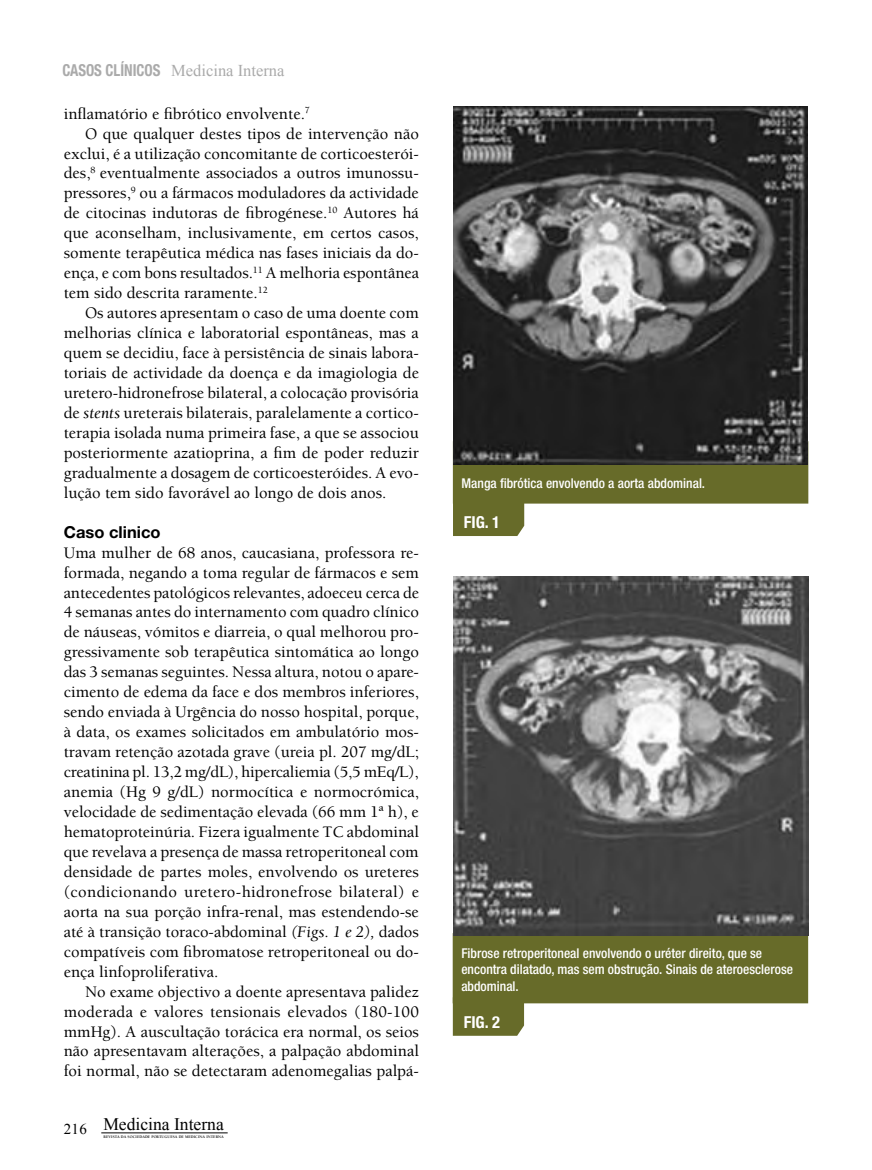
<style>
.page{position:relative;width:872px;height:1170px;background:#fff}
.page>*{position:absolute;margin:0;border:0;box-sizing:border-box;transform-origin:0 0}
.t1{font:17.55px "Times New Roman";color:#000}
.Texto{font:500 16.5px/20px "Berkeley";color:#000;text-align:justify}
.Texto_1_Parag{font:500 16.5px/20px "Berkeley";color:#000;text-align:justify}
.QTexto{font:500 16.5px "Berkeley";color:#000}
.t2{font:16.5px "Times New Roman";color:#aaa}
.Sub_Tit_1{font:700 16.5px "Helvetica Neue";color:#000}
.t3{font:700 condensed 16.5px "Helvetica Neue";color:#fff}
.t4{font:15px "Times New Roman";color:#000}
.Leg_Fig{font:500 condensed 13.5px/16.2px "Helvetica Neue";color:#fff}
.t5{font:700 3.9px "Berkeley";letter-spacing:.01em;color:#000}
.s1{font-family:"Helvetica Neue";font-weight:700;font-stretch:condensed}
.s2{font-weight:400;font-style:italic}
</style>
<div class="page">
<hr style="left:101px;top:1132px;width:127px;height:1px;background:#000">
<div style="left:453px;top:441px;width:355px;height:62px;background:#676b29"></div>
<div style="left:453px;top:503px;width:71px;height:33px;background:#676b29"></div>
<div style="left:464px;top:515px;width:50px;height:16px;background:#676b29"></div>
<img style="left:453px;top:106px;width:354px;height:359px">
<div style="left:453px;top:933px;width:354px;height:69px;background:#676b29"></div>
<div style="left:453px;top:933px;width:355px;height:70px;border:1px solid #676b29"></div>
<div style="left:453px;top:997px;width:71px;height:38px;background:#676b29"></div>
<div style="left:464px;top:1014px;width:50px;height:17px;background:#676b29"></div>
<img style="left:453px;top:576px;width:355px;height:359px">
<p class="t2" style="left:62px;top:61px;width:224px"><span class="s1">CASOS CLÍNICOS</span> Medicina Interna</p>
<p class="QTexto" style="left:64px;top:105px;width:248px">inflamatório e fibrótico envolvente.<sup>7</sup></p>
<p class="Texto" style="left:64px;top:124px;width:357px;text-indent:21px">O que qualquer destes tipos de intervenção não exclui, é a utilização concomitante de corticoesterói&shy;des,<sup>8</sup> eventualmente associados a outros imunossu&shy;pressores,<sup>9</sup> ou a fármacos moduladores da actividade de citocinas indutoras de fibrogénese.<sup>10</sup> Autores há que aconselham, inclusivamente, em certos casos, somente terapêutica médica nas fases iniciais da do&shy;ença, e com bons resultados.<sup>11</sup> A melhoria espontânea tem sido descrita raramente.<sup>12</sup></p>
<p class="Texto" style="left:64px;top:303px;width:357px;text-indent:21px">Os autores apresentam o caso de uma doente com melhorias clínica e laboratorial espontâneas, mas a quem se decidiu, face à persistência de sinais labora&shy;toriais de actividade da doença e da imagiologia de uretero-hidronefrose bilateral, a colocação provisória de <span class="s2">stents</span> ureterais bilaterais, paralelamente a cortico&shy;terapia isolada numa primeira fase, a que se associou posteriormente azatioprina, a fim de poder reduzir gradualmente a dosagem de corticoesteróides. A evo&shy;lução tem sido favorável ao longo de dois anos.</p>
<p class="Sub_Tit_1" style="left:64px;top:521px;width:98px">Caso clinico</p>
<p class="Texto_1_Parag" style="left:64px;top:542px;width:357px">Uma mulher de 68 anos, caucasiana, professora re&shy;formada, negando a toma regular de fármacos e sem antecedentes patológicos relevantes, adoeceu cerca de 4 semanas antes do internamento com quadro clínico de náuseas, vómitos e diarreia, o qual melhorou pro&shy;gressivamente sob terapêutica sintomática ao longo das 3 semanas seguintes. Nessa altura, notou o apare&shy;cimento de edema da face e dos membros inferiores, sendo enviada à Urgência do nosso hospital, porque, à data, os exames solicitados em ambulatório mos&shy;travam retenção azotada grave (ureia pl. 207 mg/dL; creatinina pl. 13,2 mg/dL), hipercaliemia (5,5 mEq/L), anemia (Hg 9 g/dL) normocítica e normocrómica, velocidade de sedimentação elevada (66 mm 1ª h), e hematoproteinúria. Fizera igualmente TC abdominal que revelava a presença de massa retroperitoneal com densidade de partes moles, envolvendo os ureteres (condicionando uretero-hidronefrose bilateral) e aorta na sua porção infra-renal, mas estendendo-se até à transição toraco-abdominal <span class="s2">(Figs. 1 e 2),</span> dados compatíveis com fibromatose retroperitoneal ou do&shy;ença linfoproliferativa.</p>
<p class="Texto" style="left:64px;top:981px;width:357px;text-indent:21px">No exame objectivo a doente apresentava palidez moderada e valores tensionais elevados (180-100 mmHg). A auscultação torácica era normal, os seios não apresentavam alterações, a palpação abdominal foi normal, não se detectaram adenomegalias palpá-</p>
<p class="t4" style="left:64px;top:1119px;width:25px">216</p>
<p class="t1" style="left:103px;top:1114px;width:122px">Medicina Interna</p>
<p class="t5" style="left:104px;top:1134px;width:122px">REVISTA DA SOCIEDADE PORTUGUESA DE MEDICINA INTERNA</p>
<p class="Leg_Fig" style="left:461px;top:475px;width:245px">Manga fibrótica envolvendo a aorta abdominal.</p>
<p class="t3" style="left:464px;top:512px;width:38px">FIG. 1</p>
<p class="Leg_Fig" style="left:461px;top:945px;width:333px">Fibrose retroperitoneal envolvendo o uréter direito, que se encontra dilatado, mas sem obstrução. Sinais de ateroesclerose abdominal.</p>
<p class="t3" style="left:464px;top:1011px;width:38px">FIG. 2</p>
</div>
